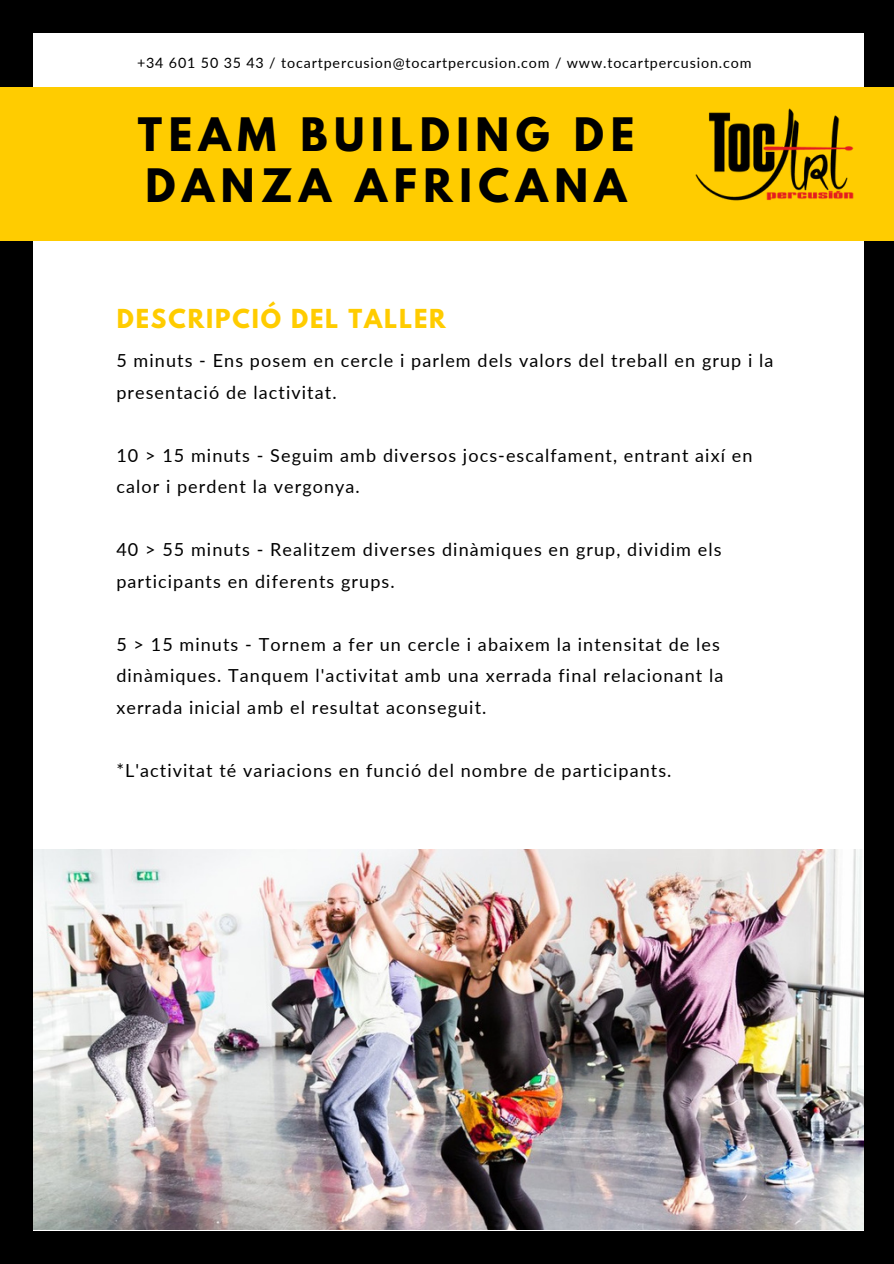
<style>
.page{position:relative;width:894px;height:1264px;background:#fff}
.page>*{position:absolute;margin:0;border:0;box-sizing:border-box;transform-origin:0 0}
.t1{font:700 40.8px/51.8px "League Spartan";letter-spacing:.16em;color:#000}
.t2{font:700 23.1px "League Spartan";letter-spacing:.08em;color:#fc0}
.t3{font:18px/31.5px "Lato";letter-spacing:.06em;color:#000}
.t4{font:14.25px "Lato";letter-spacing:.06em;color:#000}
</style>
<div class="page">
<div style="left:0;top:0;width:893px;height:1263px;background:#000"></div>
<div style="left:34px;top:33px;width:829px;height:1197px;background:#fff"></div>
<img style="left:34px;top:849px;width:829px;height:380px">
<div style="left:0;top:87px;width:893px;height:153px;background:#fc0"></div>
<img style="left:653px;top:67px;width:240px;height:176px">
<h3 class="t4" style="left:137px;top:54px;width:616px">+34 601 50 35 43 / tocartpercusion@tocartpercusion.com / www.tocartpercusion.com</h3>
<h3 class="t1" style="left:138px;top:113px;width:498px">TEAM BUILDING DE<br>DANZA AFRICANA</h3>
<p class="t2" style="left:117px;top:307px;width:330px">DESCRIPCIÓ DEL TALLER</p>
<p class="t3" style="left:116px;top:344px;width:658px">5 minuts - Ens posem en cercle i parlem dels valors del treball en grup i la presentació de lactivitat.</p>
<h2 class="t3" style="left:116px;top:439px;width:637px">10 &gt; 15 minuts - Seguim amb diversos jocs-escalfament, entrant així en calor i perdent la vergonya.</h2>
<h3 class="t3" style="left:116px;top:533px;width:606px">40 &gt; 55 minuts - Realitzem diverses dinàmiques en grup, dividim els participants en diferents grups.</h3>
<h3 class="t3" style="left:116px;top:628px;width:608px">5 &gt; 15 minuts - Tornem a fer un cercle i abaixem la intensitat de les dinàmiques. Tanquem l'activitat amb una xerrada final relacionant la xerrada inicial amb el resultat aconseguit.</h3>
<h3 class="t3" style="left:116px;top:754px;width:556px">*L'activitat té variacions en funció del nombre de participants.</h3>
</div>
